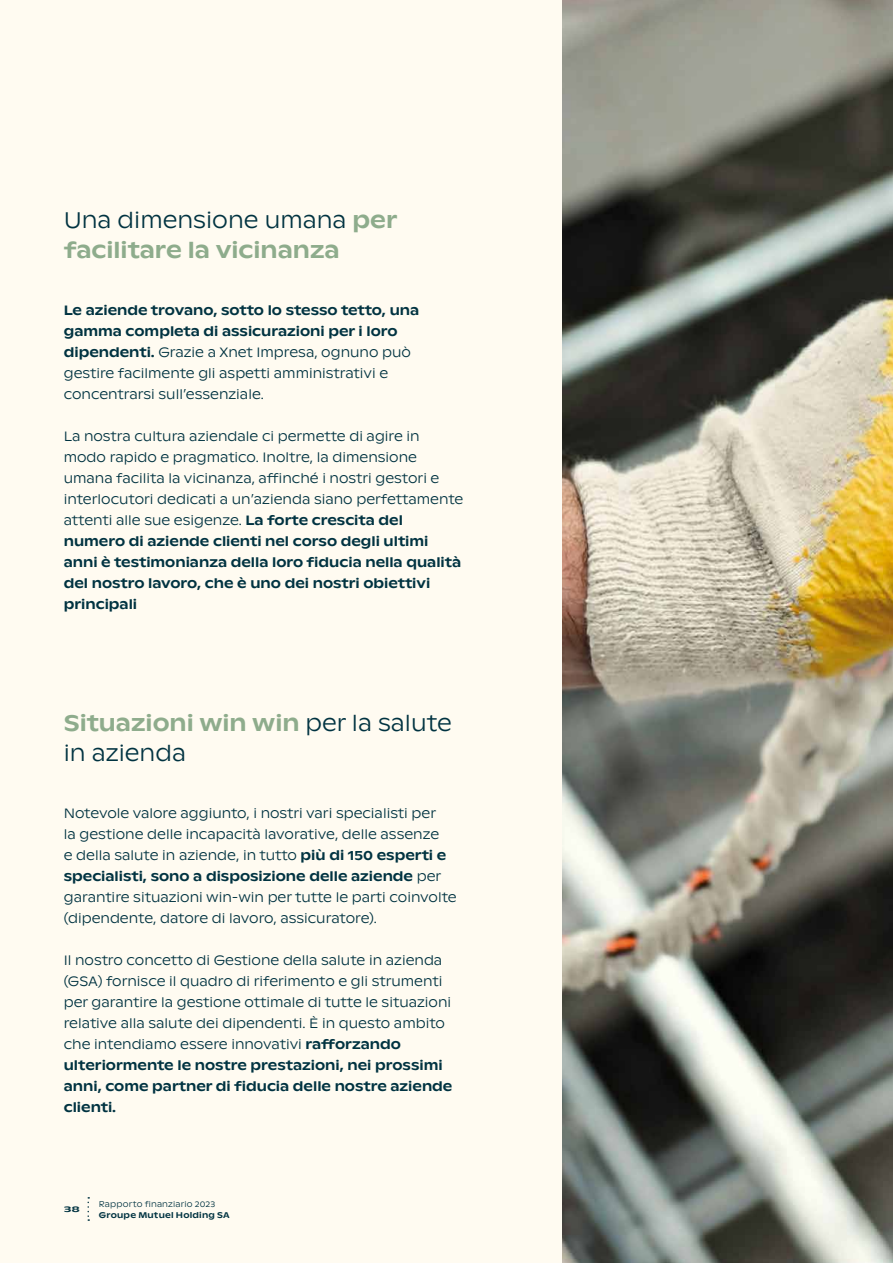
<style>
.page{position:relative;width:893px;height:1263px;background:#fffbf1}
.page>*{position:absolute;margin:0;border:0;box-sizing:border-box;transform-origin:0 0}
.t1{font:500 22.5px/30px "ABC Ginto Nord";color:#8eac8c}
.t2{font:300 22.5px/30px "ABC Ginto Nord";color:#003341}
.t3{font:300 13.5px/21px "ABC Ginto Nord";color:#003341}
.t4{font:300 8.25px "ABC Ginto Nord";letter-spacing:.02em;color:#003341}
.t5{font:500 8.25px "ABC Ginto Nord";letter-spacing:.025em;color:#003341}
.t6{font:500 8.25px "ABC Ginto Nord";letter-spacing:.025em;color:#003341;scale:1.5 1}
.s1{font-weight:300;color:#003341}
.s2{font-weight:500}
.s3{font-weight:500;color:#8eac8c}
</style>
<div class="page">
<img style="left:563px;top:0;width:330px;height:1263px">
<svg style="left:87px;top:1197px;width:2px;height:24px"></svg>
<h1 class="t1" style="left:64px;top:205px;width:335px"><span class="s1">Una dimensione umana</span> per facilitare la vicinanza</h1>
<p class="t3" style="left:64px;top:299px;width:357px"><span class="s2">Le aziende trovano, sotto lo stesso tetto, una gamma completa di assicurazioni per i loro dipendenti.</span> Grazie a Xnet Impresa, ognuno può gestire facilmente gli aspetti amministrativi e concentrarsi sull’essenziale.</p>
<p class="t3" style="left:64px;top:425px;width:401px">La nostra cultura aziendale ci permette di agire in modo rapido e pragmatico. Inoltre, la dimensione umana facilita la vicinanza, affinché i nostri gestori e interlocutori dedicati a un’azienda siano perfettamente attenti alle sue esigenze. <span class="s2">La forte crescita del numero di aziende clienti nel corso degli ultimi anni è testimonianza della loro fiducia nella qualità del nostro lavoro, che è uno dei nostri obiettivi principali</span></p>
<h1 class="t2" style="left:64px;top:708px;width:389px"><span class="s3">Situazioni win win</span> per la salute in azienda</h1>
<p class="t3" style="left:64px;top:802px;width:394px">Notevole valore aggiunto, i nostri vari specialisti per<br>la gestione delle incapacità lavorative, delle assenze<br>e della salute in aziende, in tutto <span class="s2">più di 150 esperti e specialisti, sono a disposizione delle aziende</span> per garantire situazioni win-win per tutte le parti coinvolte (dipendente, datore di lavoro, assicuratore).</p>
<p class="t3" style="left:64px;top:949px;width:390px">Il nostro concetto di Gestione della salute in azienda (GSA) fornisce il quadro di riferimento e gli strumenti per garantire la gestione ottimale di tutte le situazioni relative alla salute dei dipendenti. È in questo ambito che intendiamo essere innovativi <span class="s2">rafforzando ulteriormente le nostre prestazioni, nei prossimi anni, come partner di fiducia delle nostre aziende clienti.</span></p>
<p class="t6" style="left:64px;top:1204px;width:12px">38</p>
<p class="t4" style="left:99px;top:1199px;width:118px">Rapporto finanziario 2023</p>
<p class="t5" style="left:99px;top:1209px;width:132px">Groupe Mutuel Holding SA</p>
</div>
